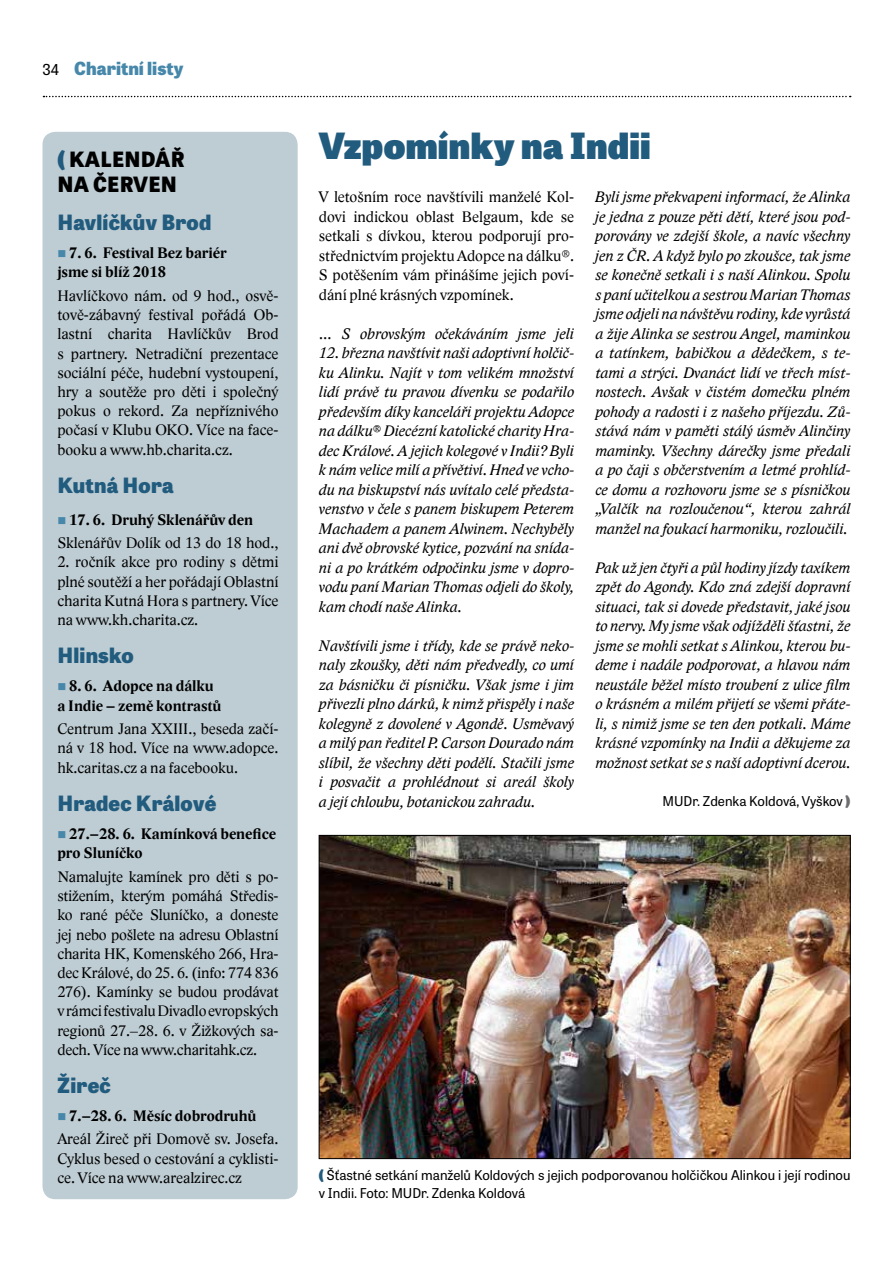
<style>
.page{position:relative;width:893px;height:1263px;background:#fff}
.page>*{position:absolute;margin:0;border:0;box-sizing:border-box;transform-origin:0 0}
.t1{font:800 36px "Tablet Gothic";letter-spacing:.01em;color:#215b7d}
.t2{font:800 21px "Tablet Gothic";letter-spacing:.01em;color:#215b7d}
.t3{font:800 21px/25.2px "Tablet Gothic";letter-spacing:.01em;color:#000}
.t4{font:800 18px "Tablet Gothic";color:#4788aa}
.t5{font:italic 15.75px/19.5px "Lido STFCE";color:#000;text-align:justify}
.t6{font:15.75px/19.2px "Lido STFCE";color:#000;text-align:justify}
.t7{font:700 15.75px/19.5px "Lido STFCE";color:#000}
.t8{font:13.5px/18px "Tablet Gothic";color:#000}
.s1{font-weight:400;font-size:15px;color:#000}
.s2{color:#215b7d}
.s3{color:#4788aa}
.s4{font-weight:700}
.s5{font-weight:800;color:#6d6e71}
.s6{font-weight:800;color:#215b7d}
</style>
<div class="page">
<svg style="left:43px;top:96px;width:808px;height:1px"></svg>
<div style="left:43px;top:132px;width:255px;height:1067px;background:#beccd3;border-radius:13px"></div>
<img style="left:321px;top:837px;width:527px;height:320px">
<p class="t4" style="left:43px;top:55px;width:143px"><span class="s1">34</span> Charitní listy</p>
<h2 class="t3" style="left:57px;top:146px;width:129px"><span class="s2">(</span> KALENDÁŘ<br>NA ČERVEN</h2>
<h2 class="t2" style="left:57px;top:207px;width:155px">Havlíčkův Brod</h2>
<p class="t7" style="left:57px;top:243px;width:171px"><span class="s3">■</span> 7. 6. Festival Bez bariér jsme si blíž 2018</p>
<p class="t6" style="left:57px;top:286px;width:223px">Havlíčkovo nám. od 9 hod., osvě&shy;tově-zábavný festival pořádá Ob&shy;lastní charita Havlíčkův Brod s partnery. Netradiční prezentace sociální péče, hudební vystoupení, hry a soutěže pro děti i společný pokus o rekord. Za nepříznivého počasí v Klubu OKO. Více na face&shy;booku a www.hb.charita.cz.</p>
<h2 class="t2" style="left:57px;top:469px;width:118px">Kutná Hora</h2>
<p class="t6" style="left:57px;top:508px;width:223px;line-height:23.4px"><span class="s3">■</span> <span class="s4">17. 6. Druhý Sklenářův den<br></span>Sklenářův Dolík od 13 do 18 hod.,</p>
<p class="t6" style="left:57px;top:553px;width:223px">2. ročník akce pro rodiny s dětmi plné soutěží a her pořádají Oblastní charita Kutná Hora s partnery. Více na www.kh.charita.cz.</p>
<h2 class="t2" style="left:57px;top:640px;width:78px">Hlinsko</h2>
<p class="t7" style="left:57px;top:677px;width:166px"><span class="s3">■</span> 8. 6. Adopce na dálku a Indie – země kontrastů</p>
<p class="t6" style="left:57px;top:719px;width:223px">Centrum Jana XXIII., beseda začí&shy;ná v 18 hod. Více na www.adopce. hk.caritas.cz a na facebooku.</p>
<h2 class="t2" style="left:57px;top:788px;width:161px">Hradec Králové</h2>
<p class="t7" style="left:57px;top:824px;width:220px"><span class="s3">■</span> 27.–28. 6. Kamínková benefice pro Sluníčko</p>
<p class="t6" style="left:57px;top:867px;width:223px">Namalujte kamínek pro děti s po&shy;stižením, kterým pomáhá Středis&shy;ko rané péče Sluníčko, a doneste jej nebo pošlete na adresu Oblastní charita HK, Komenského 266, Hra&shy;dec Králové, do 25. 6. (info: 774 836<br>276). Kamínky se budou prodávat vrámci festivalu Divadlo evropských regionů 27.–28. 6. v Žižkových sa&shy;dech. Více na www.charitahk.cz.</p>
<h2 class="t2" style="left:57px;top:1070px;width:55px">Žireč</h2>
<p class="t6" style="left:57px;top:1104px;width:223px;line-height:23.4px"><span class="s3">■</span> <span class="s4">7.–28. 6. Měsíc dobrodruhů<br></span>Areál Žireč při Domově sv. Josefa.</p>
<p class="t6" style="left:57px;top:1149px;width:223px">Cyklus besed o cestování a cyklisti&shy;ce. Více na www.arealzirec.cz</p>
<h1 class="t1" style="left:319px;top:118px;width:333px">Vzpomínky na Indii</h1>
<p class="t6" style="left:319px;top:187px;width:257px">V letošním roce navštívili manželé Kol&shy;dovi indickou oblast Belgaum, kde se setkali s dívkou, kterou podporují pro&shy;střednictvím projektu Adopce na dálku®.<br>S potěšením vám přinášíme jejich poví&shy;dání plné krásných vzpomínek.</p>
<p class="t5" style="left:319px;top:324px;width:257px">… S obrovským očekáváním jsme jeli</p>
<p class="t5" style="left:319px;top:343px;width:257px">12. března navštívit naši adoptivní holčič&shy;ku Alinku. Najít v tom velikém množství lidí právě tu pravou dívenku se podařilo především díky kanceláři projektu Adopce na dálku® Diecézní katolické charity Hra&shy;dec Králové. A jejich kolegové v Indii? Byli k nám velice milí a přívětiví. Hned ve vcho&shy;du na biskupství nás uvítalo celé předsta&shy;venstvo v čele s panem biskupem Peterem Machadem a panem Alwinem. Nechyběly ani dvě obrovské kytice, pozvání na snída&shy;ni a po krátkém odpočinku jsme v dopro&shy;vodu paní Marian Thomas odjeli do školy, kam chodí naše Alinka.</p>
<p class="t5" style="left:319px;top:636px;width:257px">Navštívili jsme i třídy, kde se právě neko&shy;naly zkoušky, děti nám předvedly, co umí za básničku či písničku. Však jsme i jim přivezli plno dárků, k nimž přispěly i naše kolegyně z dovolené v Agondě. Usměvavý a milý pan ředitel P. Carson Dourado nám slíbil, že všechny děti podělí. Stačili jsme i posvačit a prohlédnout si areál školy a její chloubu, botanickou zahradu.</p>
<p class="t5" style="left:595px;top:187px;width:257px">Byli jsme překvapeni informací, že Alinka je jedna z pouze pěti dětí, které jsou pod&shy;porovány ve zdejší škole, a navíc všechny jen z ČR. A když bylo po zkoušce, tak jsme se konečně setkali i s naší Alinkou. Spolu s paní učitelkou a sestrou Marian Thomas jsme odjeli na návštěvu rodiny, kde vyrůstá a žije Alinka se sestrou Angel, maminkou a tatínkem, babičkou a dědečkem, s te&shy;tami a strýci. Dvanáct lidí ve třech míst&shy;nostech. Avšak v čistém domečku plném pohody a radosti i z našeho příjezdu. Zů&shy;stává nám v paměti stálý úsměv Alinčiny maminky. Všechny dárečky jsme předali a po čaji s občerstvením a letmé prohlíd&shy;ce domu a rozhovoru jsme se s písničkou „Valčík na rozloučenou“, kterou zahrál manžel na foukací harmoniku, rozloučili.</p>
<p class="t5" style="left:595px;top:558px;width:257px">Pak už jen čtyři a půl hodiny jízdy taxíkem zpět do Agondy. Kdo zná zdejší dopravní situaci, tak si dovede představit, jaké jsou to nervy. My jsme však odjížděli šťastni, že jsme se mohli setkat s Alinkou, kterou bu&shy;deme i nadále podporovat, a hlavou nám neustále běžel místo troubení z ulice film o krásném a milém přijetí se všemi přáte&shy;li, s nimiž jsme se ten den potkali. Máme krásné vzpomínky na Indii a děkujeme za možnost setkat se s naší adoptivní dcerou.</p>
<p class="t8" style="left:662px;top:792px;width:189px">MUDr. Zdenka Koldová, Vyškov <span class="s5">)</span></p>
<p class="t8" style="left:319px;top:1165px;width:533px"><span class="s6">(</span> Šťastné setkání manželů Koldových s jejich podporovanou holčičkou Alinkou i její rodinou v Indii. Foto: MUDr. Zdenka Koldová</p>
</div>
